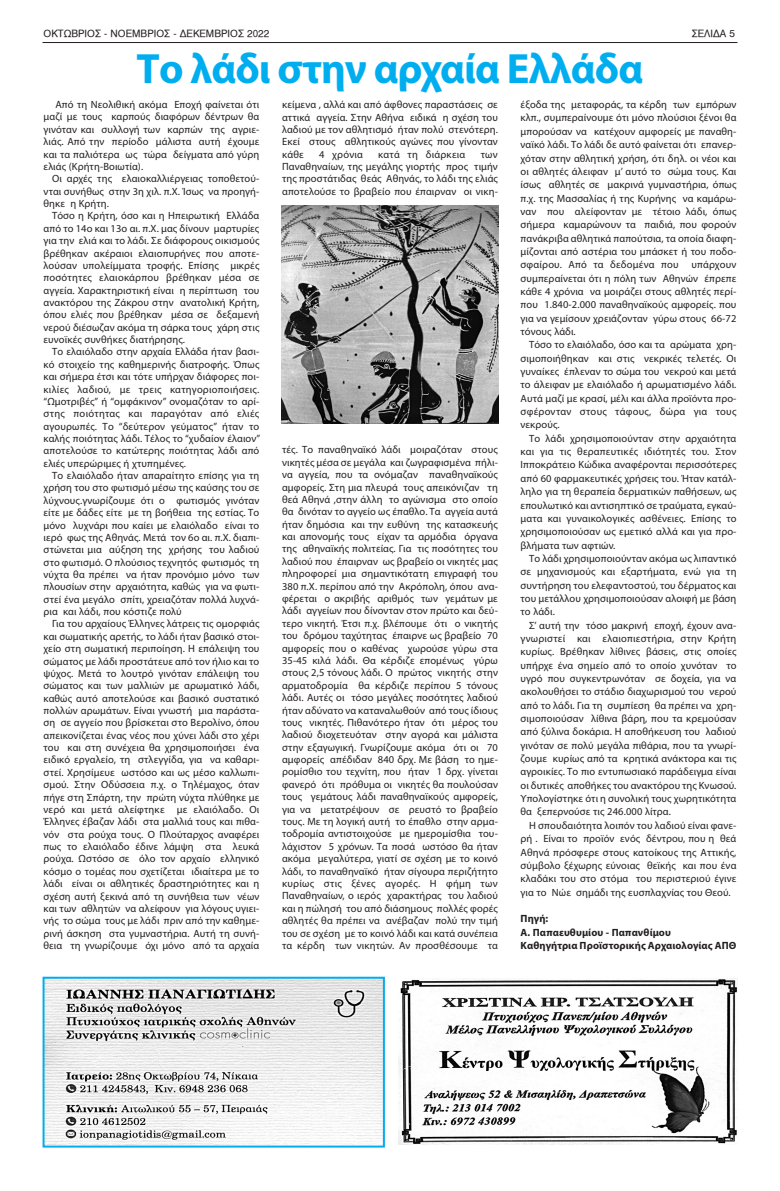
<style>
.page{position:relative;width:780px;height:1191px;background:#fff}
.page>*{position:absolute;margin:0;border:0;box-sizing:border-box;transform-origin:0 0}
.t1{font:700 42.5px "Myriad Pro";letter-spacing:-.02em;color:#00aeef}
.t2{font:10.5px/12.4px "Myriad Pro";letter-spacing:.01em;color:#231f20;text-align:justify}
.t3{font:700 10.5px "Myriad Pro";letter-spacing:.01em;color:#231f20}
.t4{font:10px "UB Helvetica";color:#231f20}
</style>
<div class="page">
<hr style="left:43px;top:42px;width:694px;height:1px;background:#231f20">
<img style="left:46px;top:979px;width:336px;height:165px">
<div style="left:43px;top:976px;width:342px;height:171px;border:2px solid #00aeef"></div>
<img style="left:398px;top:978px;width:339px;height:166px">
<img style="left:282px;top:206px;width:216px;height:218px">
<p class="t4" style="left:44px;top:28px;width:227px">ΟΚΤΩΒΡΙΟΣ - ΝΟΕΜΒΡΙΟΣ - ΔΕΚΕΜΒΡΙΟΣ 2022</p>
<p class="t4" style="left:691px;top:28px;width:45px">ΣΕΛΙΔΑ 5</p>
<p class="t1" style="left:136px;top:41px;width:508px">Το λάδι στην αρχαία Ελλάδα</p>
<p class="t2" style="left:44px;top:98px;width:217px;text-indent:12px">Από τη Νεολιθική ακόμα Εποχή φαίνεται ότι μαζί με τους καρπούς διαφόρων δέντρων θα γινόταν και συλλογή των καρπών της αγριε&shy;λιάς. Από την περίοδο μάλιστα αυτή έχουμε και τα παλιότερα ως τώρα δείγματα από γύρη ελιάς (Κρήτη-Βοιωτία).</p>
<p class="t2" style="left:44px;top:172px;width:217px;text-indent:9px">Οι αρχές της ελαιοκαλλιέργειας τοποθετού&shy;νται συνήθως στην 3η χιλ. π.Χ. Ίσως να προηγή&shy;θηκε η Κρήτη.</p>
<p class="t2" style="left:44px;top:209px;width:217px;text-indent:9px">Τόσο η Κρήτη, όσο και η Ηπειρωτική Ελλάδα από το 14ο και 13ο αι. π.Χ. μας δίνουν μαρτυρίες για την ελιά και το λάδι. Σε διάφορους οικισμούς βρέθηκαν ακέραιοι ελαιοπυρήνες που αποτε&shy;λούσαν υπολείμματα τροφής. Επίσης μικρές ποσότητες ελαιοκάρπου βρέθηκαν μέσα σε αγγεία. Χαρακτηριστική είναι η περίπτωση του ανακτόρου της Ζάκρου στην ανατολική Κρήτη, όπου ελιές που βρέθηκαν μέσα σε δεξαμενή νερού διέσωζαν ακόμα τη σάρκα τους χάρη στις ευνοϊκές συνθήκες διατήρησης.</p>
<p class="t2" style="left:44px;top:345px;width:218px;text-indent:9px">Το ελαιόλαδο στην αρχαία Ελλάδα ήταν βασι&shy;κό στοιχείο της καθημερινής διατροφής. Όπως και σήμερα έτσι και τότε υπήρχαν διάφορες ποι&shy;κιλίες λαδιού, με τρεις κατηγοριοποιήσεις. “Ωμοτριβές” ή “ομφάκινον” ονομαζόταν το αρί&shy;στης ποιότητας και παραγόταν από ελιές αγουρωπές. Το “δεύτερον γεύματος” ήταν το καλής ποιότητας λάδι. Τέλος το “χυδαίον έλαιον” αποτελούσε το κατώτερης ποιότητας λάδι από ελιές υπερώριμες ή χτυπημένες.</p>
<p class="t2" style="left:44px;top:469px;width:217px;text-indent:9px">Το ελαιόλαδο ήταν απαραίτητο επίσης για τη χρήση του στο φωτισμό μέσω της καύσης του σε λύχνους.γνωρίζουμε ότι ο φωτισμός γινόταν είτε με δάδες είτε με τη βοήθεια της εστίας. Το μόνο λυχνάρι που καίει με ελαιόλαδο είναι το ιερό φως της Αθηνάς. Μετά τον 6ο αι. π.Χ. διαπι&shy;στώνεται μια αύξηση της χρήσης του λαδιού στο φωτισμό. Ο πλούσιος τεχνητός φωτισμός τη νύχτα θα πρέπει να ήταν προνόμιο μόνο των πλουσίων στην αρχαιότητα, καθώς για να φωτι&shy;στεί ένα μεγάλο σπίτι, χρειαζόταν πολλά λυχνά&shy;ρια και λάδι, που κόστιζε πολύ</p>
<p class="t2" style="left:44px;top:617px;width:217px;text-indent:9px">Για του αρχαίους Έλληνες λάτρεις τις ομορφιάς και σωματικής αρετής, το λάδι ήταν βασικό στοι&shy;χείο στη σωματική περιποίηση. Η επάλειψη του σώματος με λάδι προστάτευε από τον ήλιο και το ψύχος. Μετά το λουτρό γινόταν επάλειψη του σώματος και των μαλλιών με αρωματικό λάδι, καθώς αυτό αποτελούσε και βασικό συστατικό πολλών αρωμάτων. Είναι γνωστή μια παράστα&shy;ση σε αγγείο που βρίσκεται στο Βερολίνο, όπου απεικονίζεται ένας νέος που χύνει λάδι στο χέρι του και στη συνέχεια θα χρησιμοποιήσει ένα ειδικό εργαλείο, τη στλεγγίδα, για να καθαρι&shy;στεί. Χρησίμευε ωστόσο και ως μέσο καλλωπι&shy;σμού. Στην Οδύσσεια π.χ. ο Τηλέμαχος, όταν πήγε στη Σπάρτη, την πρώτη νύχτα πλύθηκε με νερό και μετά αλείφτηκε με ελαιόλαδο. Οι Έλληνες έβαζαν λάδι στα μαλλιά τους και πιθα&shy;νόν στα ρούχα τους. Ο Πλούταρχος αναφέρει πως το ελαιόλαδο έδινε λάμψη στα λευκά ρούχα. Ωστόσο σε όλο τον αρχαίο ελληνικό κόσμο ο τομέας που σχετίζεται ιδιαίτερα με το λάδι είναι οι αθλητικές δραστηριότητες και η σχέση αυτή ξεκινά από τη συνήθεια των νέων και των αθλητών να αλείφουν για λόγους υγιει&shy;νής το σώμα τους με λάδι πριν από την καθημε&shy;ρινή άσκηση στα γυμναστήρια. Αυτή τη συνή&shy;θεια τη γνωρίζουμε όχι μόνο από τα αρχαία</p>
<p class="t2" style="left:282px;top:98px;width:217px">κείμενα , αλλά και από άφθονες παραστάσεις σε αττικά αγγεία. Στην Αθήνα ειδικά η σχέση του λαδιού με τον αθλητισμό ήταν πολύ στενότερη.<br>Εκεί στους αθλητικούς αγώνες που γίνονταν κάθε</p>
<p class="t2" style="left:319px;top:148px;width:45px">4 χρόνια</p>
<p class="t2" style="left:378px;top:148px;width:89px">κατά τη διάρκεια</p>
<p class="t2" style="left:282px;top:148px;width:217px;text-indent:199px">των Παναθηναίων, της μεγάλης γιορτής προς τιμήν της προστάτιδας θεάς Αθηνάς, το λάδι της ελιάς αποτελούσε το βραβείο που έπαιρναν οι νικη-</p>
<p class="t2" style="left:282px;top:443px;width:217px">τές. Το παναθηναϊκό λάδι μοιραζόταν στους νικητές μέσα σε μεγάλα και ζωγραφισμένα πήλι&shy;να αγγεία, που τα ονόμαζαν παναθηναϊκούς αμφορείς. Στη μια πλευρά τους απεικόνιζαν τη θεά Αθηνά ,στην άλλη το αγώνισμα στο οποίο θα δινόταν το αγγείο ως έπαθλο. Τα αγγεία αυτά ήταν δημόσια και την ευθύνη της κατασκευής και απονομής τους είχαν τα αρμόδια όργανα της αθηναϊκής πολιτείας. Για τις ποσότητες του λαδιού που έπαιρναν ως βραβείο οι νικητές μας πληροφορεί μια σημαντικότατη επιγραφή του 380 π.Χ. περίπου από την Ακρόπολη, όπου ανα&shy;φέρεται ο ακριβής αριθμός των γεμάτων με λάδι αγγείων που δίνονταν στον πρώτο και δεύ&shy;τερο νικητή. Έτσι π.χ. βλέπουμε ότι ο νικητής του δρόμου ταχύτητας έπαιρνε ως βραβείο 70 αμφορείς που ο καθένας χωρούσε γύρω στα 35-45 κιλά λάδι. Θα κέρδιζε επομένως γύρω στους 2,5 τόνους λάδι. Ο πρώτος νικητής στην αρματοδρομία θα κέρδιζε περίπου 5 τόνους λάδι. Αυτές οι τόσο μεγάλες ποσότητες λαδιού ήταν αδύνατο να καταναλωθούν από τους ίδιους τους νικητές. Πιθανότερο ήταν ότι μέρος του λαδιού διοχετευόταν στην αγορά και μάλιστα στην εξαγωγική. Γνωρίζουμε ακόμα ότι οι 70 αμφορείς απέδιδαν 840 δρχ. Με βάση το ημε&shy;ρομίσθιο του τεχνίτη, που ήταν 1 δρχ. γίνεται φανερό ότι πρόθυμα οι νικητές θα πουλούσαν τους γεμάτους λάδι παναθηναϊκούς αμφορείς, για να μετατρέψουν σε ρευστό το βραβείο τους. Με τη λογική αυτή το έπαθλο στην αρμα&shy;τοδρομία αντιστοιχούσε με ημερομίσθια του&shy;λάχιστον 5 χρόνων. Τα ποσά ωστόσο θα ήταν ακόμα μεγαλύτερα, γιατί σε σχέση με το κοινό λάδι, το παναθηναϊκό ήταν σίγουρα περιζήτητο κυρίως στις ξένες αγορές. Η φήμη των Παναθηναίων, ο ιερός χαρακτήρας του λαδιού και η πώλησή του από διάσημους πολλές φορές αθλητές θα πρέπει να ανέβαζαν πολύ την τιμή του σε σχέση με το κοινό λάδι και κατά συνέπεια τα κέρδη των νικητών. Αν προσθέσουμε τα</p>
<p class="t2" style="left:520px;top:98px;width:217px;line-height:13.3px">έξοδα της μεταφοράς, τα κέρδη των εμπόρων κλπ., συμπεραίνουμε ότι μόνο πλούσιοι ξένοι θα μπορούσαν να κατέχουν αμφορείς με παναθη&shy;ναϊκό λάδι. Το λάδι δε αυτό φαίνεται ότι επανερ&shy;χόταν στην αθλητική χρήση, ότι δηλ. οι νέοι και οι αθλητές άλειφαν μ’ αυτό το σώμα τους. Και ίσως αθλητές σε μακρινά γυμναστήρια, όπως π.χ. της Μασσαλίας ή της Κυρήνης να καμάρω&shy;ναν που αλείφονταν με τέτοιο λάδι, όπως σήμερα καμαρώνουν τα παιδιά, που φορούν πανάκριβα αθλητικά παπούτσια, τα οποία διαφη&shy;μίζονται από αστέρια του μπάσκετ ή του ποδο&shy;σφαίρου. Από τα δεδομένα που υπάρχουν συμπεραίνεται ότι η πόλη των Αθηνών έπρεπε κάθε 4 χρόνια να μοιράζει στους αθλητές περί&shy;που 1.840-2.000 παναθηναϊκούς αμφορείς. που για να γεμίσουν χρειάζονταν γύρω στους 66-72 τόνους λάδι.</p>
<p class="t2" style="left:520px;top:338px;width:217px;line-height:13.3px;text-indent:9px">Τόσο το ελαιόλαδο, όσο και τα αρώματα χρη&shy;σιμοποιήθηκαν και στις νεκρικές τελετές. Οι γυναίκες έπλεναν το σώμα του νεκρού και μετά το άλειφαν με ελαιόλαδο ή αρωματισμένο λάδι.<br>Αυτά μαζί με κρασί, μέλι και άλλα προϊόντα προ&shy;σφέρονταν στους τάφους, δώρα για τους νεκρούς.</p>
<p class="t2" style="left:520px;top:431px;width:217px;line-height:13.3px;text-indent:9px">Το λάδι χρησιμοποιούνταν στην αρχαιότητα και για τις θεραπευτικές ιδιότητές του. Στον Ιπποκράτειο Κώδικα αναφέρονται περισσότερες από 60 φαρμακευτικές χρήσεις του. Ήταν κατάλ&shy;ληλο για τη θεραπεία δερματικών παθήσεων, ως επουλωτικό και αντισηπτικό σε τραύματα, εγκαύ&shy;ματα και γυναικολογικές ασθένειες. Επίσης το χρησιμοποιούσαν ως εμετικό αλλά και για προ&shy;βλήματα των αφτιών.</p>
<p class="t2" style="left:520px;top:551px;width:217px;line-height:13.3px;text-indent:9px">Το λάδι χρησιμοποιούνταν ακόμα ως λιπαντικό σε μηχανισμούς και εξαρτήματα, ενώ για τη συντήρηση του ελεφαντοστού, του δέρματος και του μετάλλου χρησιμοποιούσαν αλοιφή με βάση το λάδι.</p>
<p class="t2" style="left:520px;top:618px;width:217px;line-height:13.3px;text-indent:9px">Σ’ αυτή την τόσο μακρινή εποχή, έχουν ανα&shy;γνωριστεί και ελαιοπιεστήρια, στην Κρήτη κυρίως. Βρέθηκαν λίθινες βάσεις, στις οποίες υπήρχε ένα σημείο από το οποίο χυνόταν το υγρό που συγκεντρωνόταν σε δοχεία, για να ακολουθήσει το στάδιο διαχωρισμού του νερού από το λάδι. Για τη συμπίεση θα πρέπει να χρη&shy;σιμοποιούσαν λίθινα βάρη, που τα κρεμούσαν από ξύλινα δοκάρια. Η αποθήκευση του λαδιού γινόταν σε πολύ μεγάλα πιθάρια, που τα γνωρί&shy;ζουμε κυρίως από τα κρητικά ανάκτορα και τις αγροικίες. Το πιο εντυπωσιακό παράδειγμα είναι οι δυτικές αποθήκες του ανακτόρου της Κνωσού.<br>Υπολογίστηκε ότι η συνολική τους χωρητικότητα θα ξεπερνούσε τις 246.000 λίτρα.</p>
<p class="t2" style="left:520px;top:818px;width:217px;line-height:13.3px;text-indent:9px">H σπουδαιότητα λοιπόν του λαδιού είναι φανε&shy;ρή . Είναι το προϊόν ενός δέντρου, που η θεά Αθηνά πρόσφερε στους κατοίκους της Αττικής, σύμβολο ξέχωρης εύνοιας θεϊκής και που ένα κλαδάκι του στο στόμα του περιστεριού έγινε για το Νώε σημάδι της ευσπλαχνίας του Θεού.</p>
<p class="t3" style="left:520px;top:912px;width:29px">Πηγή:</p>
<p class="t3" style="left:520px;top:925px;width:152px">Α. Παπαευθυμίου - Παπανθίμου</p>
<p class="t3" style="left:520px;top:938px;width:217px">Καθηγήτρια Προϊστορικής Αρχαιολογίας ΑΠΘ</p>
</div>
